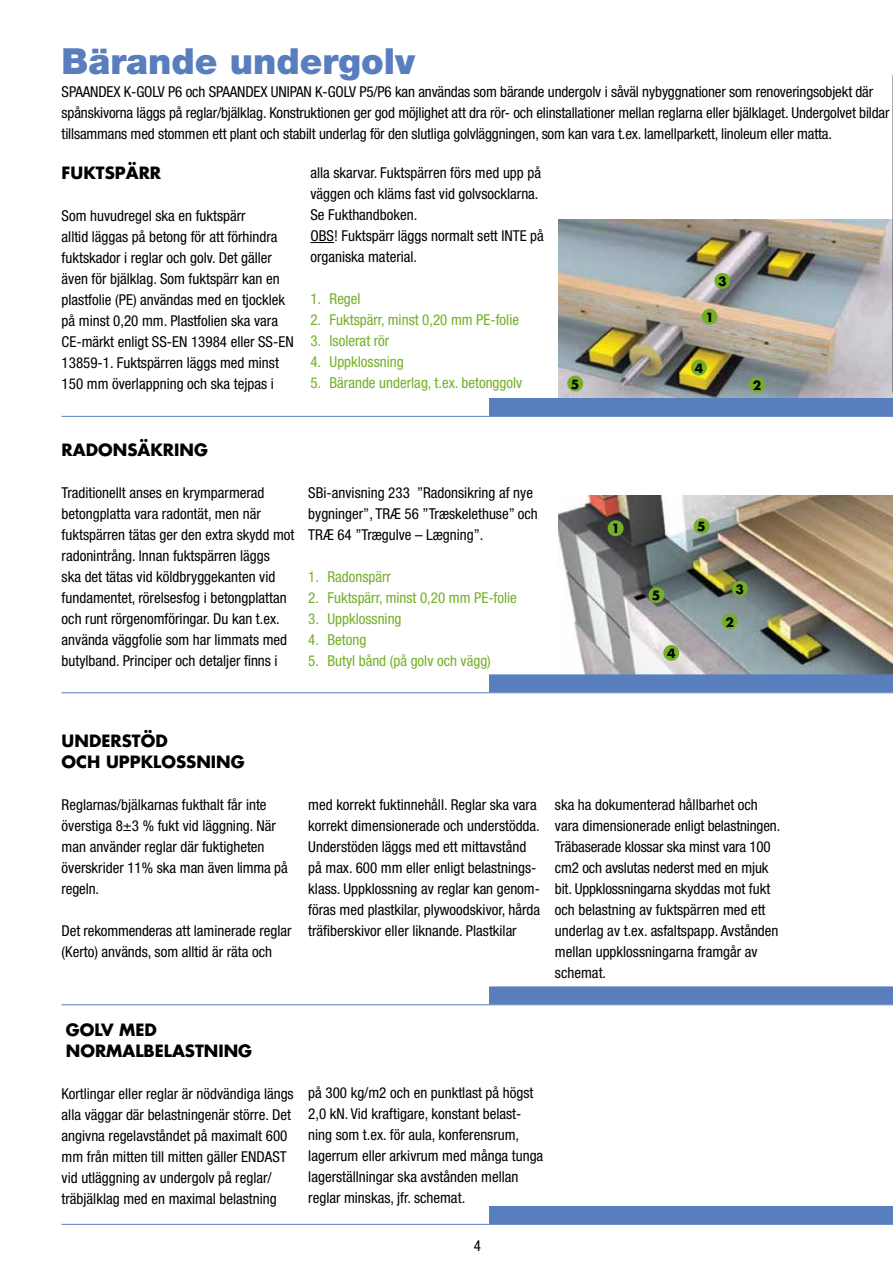
<style>
.page{position:relative;width:893px;height:1263px;background:#fff}
.page>*{position:absolute;margin:0;border:0;box-sizing:border-box;transform-origin:0 0}
.t1{font:900 36px "Helvetica Neue";color:#587ebe}
.t2{font:700 16.5px/21px "CK Futura";color:#000}
.t3{font:condensed 15px/21px "Helvetica Neue";color:#000}
.t4{font:condensed 15px "Helvetica Neue";color:#74af27}
.t5{font:700 12.3px "CK Futura";color:#000}
</style>
<div class="page">
<img style="left:558px;top:496px;width:335px;height:178px">
<div style="left:608px;top:520px;width:16px;height:16px;background:#74af27;border-radius:50%"></div>
<div style="left:722px;top:614px;width:16px;height:16px;background:#74af27;border-radius:50%"></div>
<div style="left:732px;top:581px;width:16px;height:16px;background:#74af27;border-radius:50%"></div>
<div style="left:663px;top:645px;width:16px;height:16px;background:#74af27;border-radius:50%"></div>
<div style="left:648px;top:587px;width:16px;height:16px;background:#74af27;border-radius:50%"></div>
<div style="left:694px;top:518px;width:16px;height:16px;background:#74af27;border-radius:50%"></div>
<img style="left:558px;top:219px;width:335px;height:179px">
<div style="left:702px;top:309px;width:16px;height:16px;background:#74af27;border-radius:50%"></div>
<div style="left:749px;top:377px;width:16px;height:16px;background:#74af27;border-radius:50%"></div>
<div style="left:714px;top:273px;width:16px;height:16px;background:#74af27;border-radius:50%"></div>
<div style="left:691px;top:360px;width:16px;height:16px;background:#74af27;border-radius:50%"></div>
<div style="left:567px;top:376px;width:16px;height:15px;background:#74af27;border-radius:50%"></div>
<div style="left:489px;top:398px;width:404px;height:18px;background:#587ebe"></div>
<div style="left:489px;top:674px;width:404px;height:18px;background:#587ebe"></div>
<div style="left:489px;top:986px;width:404px;height:18px;background:#587ebe"></div>
<div style="left:489px;top:1206px;width:404px;height:18px;background:#587ebe"></div>
<hr style="left:62px;top:416px;width:831px;height:1px;background:#587ebe">
<hr style="left:62px;top:692px;width:831px;height:1px;background:#587ebe">
<hr style="left:62px;top:1004px;width:831px;height:1px;background:#587ebe">
<hr style="left:62px;top:1224px;width:831px;height:1px;background:#587ebe">
<svg style="left:892px;top:507px;width:1px;height:18px"></svg>
<hr style="left:892px;top:75px;width:1px;height:39px;background:#000">
<hr style="left:892px;top:115px;width:1px;height:67px;background:#000">
<hr style="left:892px;top:183px;width:1px;height:39px;background:#000">
<hr style="left:892px;top:223px;width:1px;height:34px;background:#000">
<hr style="left:892px;top:257px;width:1px;height:34px;background:#000">
<hr style="left:892px;top:291px;width:1px;height:34px;background:#000">
<hr style="left:892px;top:325px;width:1px;height:34px;background:#000">
<hr style="left:892px;top:359px;width:1px;height:34px;background:#000">
<svg style="left:310px;top:242px;width:24px;height:1px"></svg>
<h1 class="t1" style="left:62px;top:40px;width:355px">Bärande undergolv</h1>
<p class="t3" style="left:62px;top:81px;width:829px">SPAANDEX K-GOLV P6 och SPAANDEX UNIPAN K-GOLV P5/P6 kan användas som bärande undergolv i såväl nybyggnationer som renoveringsobjekt där spånskivorna läggs på reglar/bjälklag. Konstruktionen ger god möjlighet att dra rör- och elinstallationer mellan reglarna eller bjälklaget. Undergolvet bildar tillsammans med stommen ett plant och stabilt underlag för den slutliga golvläggningen, som kan vara t.ex. lamellparkett, linoleum eller matta.</p>
<p class="t2" style="left:62px;top:162px;width:101px">FUKTSPÄRR</p>
<p class="t3" style="left:62px;top:206px;width:234px">Som huvudregel ska en fuktspärr<br>alltid läggas på betong för att förhindra fuktskador i reglar och golv. Det gäller även för bjälklag. Som fuktspärr kan en plastfolie (PE) användas med en tjocklek på minst 0,20 mm. Plastfolien ska vara CE-märkt enligt SS-EN 13984 eller SS-EN 13859-1. Fuktspärren läggs med minst 150 mm överlappning och ska tejpas i</p>
<p class="t3" style="left:310px;top:162px;width:235px">alla skarvar. Fuktspärren förs med upp på väggen och kläms fast vid golvsocklarna.<br>Se Fukthandboken.<br>OBS! Fuktspärr läggs normalt sett INTE på organiska material.</p>
<p class="t4" style="left:310px;top:290px;width:52px">1. Regel</p>
<p class="t4" style="left:310px;top:311px;width:210px">2. Fuktspärr, minst 0,20 mm PE-folie</p>
<p class="t4" style="left:310px;top:332px;width:80px">3. Isolerat rör</p>
<p class="t4" style="left:310px;top:353px;width:95px">4. Uppklossning</p>
<p class="t4" style="left:310px;top:374px;width:213px">5. Bärande underlag, t.ex. betonggolv</p>
<p class="t2" style="left:62px;top:439px;width:148px">RADONSÄKRING</p>
<p class="t3" style="left:62px;top:482px;width:234px">Traditionellt anses en krymparmerad betongplatta vara radontät, men när fuktspärren tätas ger den extra skydd mot radonintrång. Innan fuktspärren läggs<br>ska det tätas vid köldbryggekanten vid fundamentet, rörelsesfog i betongplattan och runt rörgenomföringar. Du kan t.ex. använda väggfolie som har limmats med butylband. Principer och detaljer finns i</p>
<p class="t3" style="left:308px;top:482px;width:231px">SBi-anvisning 233 ”Radonsikring af nye bygninger”, TRÆ 56 ”Træskelethuse” och<br>TRÆ 64 ”Trægulve – Lægning”.</p>
<p class="t4" style="left:308px;top:568px;width:84px">1. Radonspärr</p>
<p class="t4" style="left:308px;top:589px;width:210px">2. Fuktspärr, minst 0,20 mm PE-folie</p>
<p class="t4" style="left:308px;top:610px;width:95px">3. Uppklossning</p>
<p class="t4" style="left:308px;top:631px;width:60px">4. Betong</p>
<p class="t4" style="left:308px;top:652px;width:184px">5. Butyl bånd (på golv och vägg)</p>
<p class="t5" style="left:571px;top:375px;width:10px">5</p>
<p class="t5" style="left:611px;top:520px;width:10px">1</p>
<p class="t5" style="left:718px;top:273px;width:10px">3</p>
<p class="t5" style="left:705px;top:308px;width:10px">1</p>
<p class="t5" style="left:695px;top:359px;width:10px">4</p>
<p class="t5" style="left:753px;top:376px;width:10px">2</p>
<p class="t5" style="left:652px;top:587px;width:10px">5</p>
<p class="t5" style="left:667px;top:645px;width:10px">4</p>
<p class="t5" style="left:697px;top:518px;width:10px">5</p>
<p class="t5" style="left:736px;top:580px;width:10px">3</p>
<p class="t5" style="left:725px;top:613px;width:10px">2</p>
<p class="t2" style="left:62px;top:730px;width:185px">UNDERSTÖD<br>OCH UPPKLOSSNING</p>
<p class="t3" style="left:62px;top:794px;width:228px">Reglarnas/bjälkarnas fukthalt får inte överstiga 8±3 % fukt vid läggning. När man använder reglar där fuktigheten överskrider 11% ska man även limma på regeln.</p>
<p class="t3" style="left:62px;top:920px;width:231px">Det rekommenderas att laminerade reglar (Kerto) används, som alltid är räta och</p>
<p class="t3" style="left:308px;top:794px;width:233px">med korrekt fuktinnehåll. Reglar ska vara korrekt dimensionerade och understödda.<br>Understöden läggs med ett mittavstånd på max. 600 mm eller enligt belastnings&shy;klass. Uppklossning av reglar kan genom&shy;föras med plastkilar, plywoodskivor, hårda träfiberskivor eller liknande. Plastkilar</p>
<p class="t3" style="left:555px;top:794px;width:227px">ska ha dokumenterad hållbarhet och vara dimensionerade enligt belastningen.<br>Träbaserade klossar ska minst vara 100 cm2 och avslutas nederst med en mjuk bit. Uppklossningarna skyddas mot fukt och belastning av fuktspärren med ett underlag av t.ex. asfaltspapp. Avstånden mellan uppklossningarna framgår av schemat.</p>
<p class="t2" style="left:66px;top:1019px;width:188px">GOLV MED<br>NORMALBELASTNING</p>
<p class="t3" style="left:62px;top:1083px;width:234px">Kortlingar eller reglar är nödvändiga längs alla väggar där belastningenär större. Det angivna regelavståndet på maximalt 600 mm från mitten till mitten gäller ENDAST vid utläggning av undergolv på reglar/ träbjälklag med en maximal belastning</p>
<p class="t3" style="left:308px;top:1082px;width:236px">på 300 kg/m2 och en punktlast på högst 2,0 kN. Vid kraftigare, konstant belast&shy;ning som t.ex. för aula, konferensrum, lagerrum eller arkivrum med många tunga lagerställningar ska avstånden mellan reglar minskas, jfr. schemat.</p>
<p class="t3" style="left:474px;top:1235px;width:9px">4</p>
</div>
